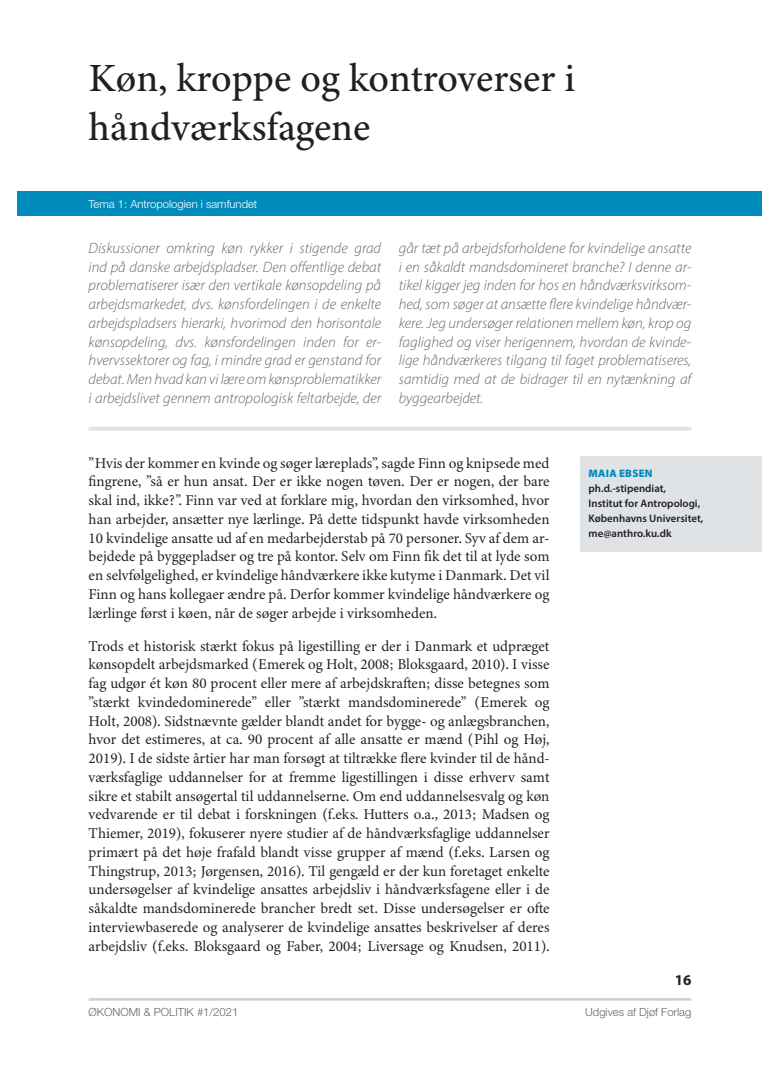
<style>
.page{position:relative;width:780px;height:1088px;background:#fff}
.page>*{position:absolute;margin:0;border:0;box-sizing:border-box;transform-origin:0 0}
.t1{font:500 40px/48.8px "Minion 3";color:#231f20}
.t2{font:15px/18.8px "Minion 3";color:#231f20;text-align:justify}
.t3{font:italic 300 15px/18.8px "Myriad Pro";color:#5e696f;text-align:justify}
.t4{font:700 15px "Myriad Pro";color:#231f20}
.t5{font:300 11.25px "Helvetica Neue LT Std";color:#5e696f}
.t6{font:300 11.25px "Helvetica Neue LT Std";color:#fff}
.t7{font:600 10.88px/15px "Myriad Pro";color:#231f20}
.t8{font:900 10.88px "Myriad Pro";letter-spacing:.02em;color:#008bbd}
</style>
<div class="page">
<div style="left:580px;top:456px;width:182px;height:95px;background:#dfe3e6"></div>
<div style="left:18px;top:191px;width:744px;height:25px;background:#008bbd"></div>
<hr style="left:89px;top:998px;width:602px;height:2px;background:#c9cfd4">
<svg style="left:89px;top:427px;width:602px;height:4px;background:#e2e5e8"></svg>
<h1 class="t1" style="left:89px;top:54px;width:488px">Køn, kroppe og kontroverser i håndværksfagene</h1>
<p class="t6" style="left:89px;top:197px;width:170px">Tema 1: Antropologien i samfundet</p>
<p class="t3" style="left:89px;top:238px;width:294px">Diskussioner omkring køn rykker i stigende grad ind på danske arbejdspladser. Den offentlige debat problematiserer især den vertikale kønsopdeling på arbejdsmarkedet, dvs. kønsfordelingen i de enkelte arbejdspladsers hierarki, hvorimod den horisontale kønsopdeling, dvs. kønsfordelingen inden for er&shy;hvervssektorer og fag, i mindre grad er genstand for debat. Men hvad kan vi lære om kønsproblematikker i arbejdslivet gennem antropologisk feltarbejde, der</p>
<p class="t3" style="left:399px;top:238px;width:294px">går tæt på arbejdsforholdene for kvindelige ansatte i en såkaldt mandsdomineret branche? I denne ar&shy;tikel kigger jeg inden for hos en håndværksvirksom&shy;hed, som søger at ansætte flere kvindelige håndvær&shy;kere. Jeg undersøger relationen mellem køn, krop og faglighed og viser herigennem, hvordan de kvinde&shy;lige håndværkeres tilgang til faget problematiseres, samtidig med at de bidrager til en nytænkning af byggearbejdet.</p>
<p class="t2" style="left:89px;top:453px;width:462px">”Hvis der kommer en kvinde og søger læreplads”, sagde Finn og knipsede med fingrene, ”så er hun ansat. Der er ikke nogen tøven. Der er nogen, der bare skal ind, ikke?”. Finn var ved at forklare mig, hvordan den virksomhed, hvor han arbejder, ansætter nye lærlinge. På dette tidspunkt havde virksomheden 10 kvindelige ansatte ud af en medarbejderstab på 70 personer. Syv af dem ar&shy;bejdede på byggepladser og tre på kontor. Selv om Finn fik det til at lyde som en selvfølgelighed, er kvindelige håndværkere ikke kutyme i Danmark. Det vil Finn og hans kollegaer ændre på. Derfor kommer kvindelige håndværkere og lærlinge først i køen, når de søger arbejde i virksomheden.</p>
<p class="t2" style="left:89px;top:636px;width:462px">Trods et historisk stærkt fokus på ligestilling er der i Danmark et udpræget kønsopdelt arbejdsmarked (Emerek og Holt, 2008; Bloksgaard, 2010). I visse fag udgør ét køn 80 procent eller mere af arbejdskraften; disse betegnes som ”stærkt kvindedominerede” eller ”stærkt mandsdominerede” (Emerek og Holt, 2008). Sidstnævnte gælder blandt andet for bygge- og anlægsbranchen, hvor det estimeres, at ca. 90 procent af alle ansatte er mænd (Pihl og Høj, 2019). I de sidste årtier har man forsøgt at tiltrække flere kvinder til de hånd&shy;værksfaglige uddannelser for at fremme ligestillingen i disse erhverv samt sikre et stabilt ansøgertal til uddannelserne. Om end uddannelsesvalg og køn vedvarende er til debat i forskningen (f.eks. Hutters o.a., 2013; Madsen og Thiemer, 2019), fokuserer nyere studier af de håndværksfaglige uddannelser primært på det høje frafald blandt visse grupper af mænd (f.eks. Larsen og Thingstrup, 2013; Jørgensen, 2016). Til gengæld er der kun foretaget enkelte undersøgelser af kvindelige ansattes arbejdsliv i håndværksfagene eller i de såkaldte mandsdominerede brancher bredt set. Disse undersøgelser er ofte interviewbaserede og analyserer de kvindelige ansattes beskrivelser af deres arbejdsliv (f.eks. Bloksgaard og Faber, 2004; Liversage og Knudsen, 2011).</p>
<p class="t8" style="left:588px;top:466px;width:65px">MAIA EBSEN</p>
<p class="t7" style="left:588px;top:480px;width:116px">ph.d.-stipendiat,<br>Institut for Antropologi,<br>Københavns Universitet, me@anthro.ku.dk</p>
<p class="t4" style="left:674px;top:970px;width:18px">16</p>
<p class="t5" style="left:89px;top:1005px;width:151px">ØKONOMI &amp; POLITIK #1/2021</p>
<p class="t5" style="left:585px;top:1005px;width:108px">Udgives af Djøf Forlag</p>
</div>
